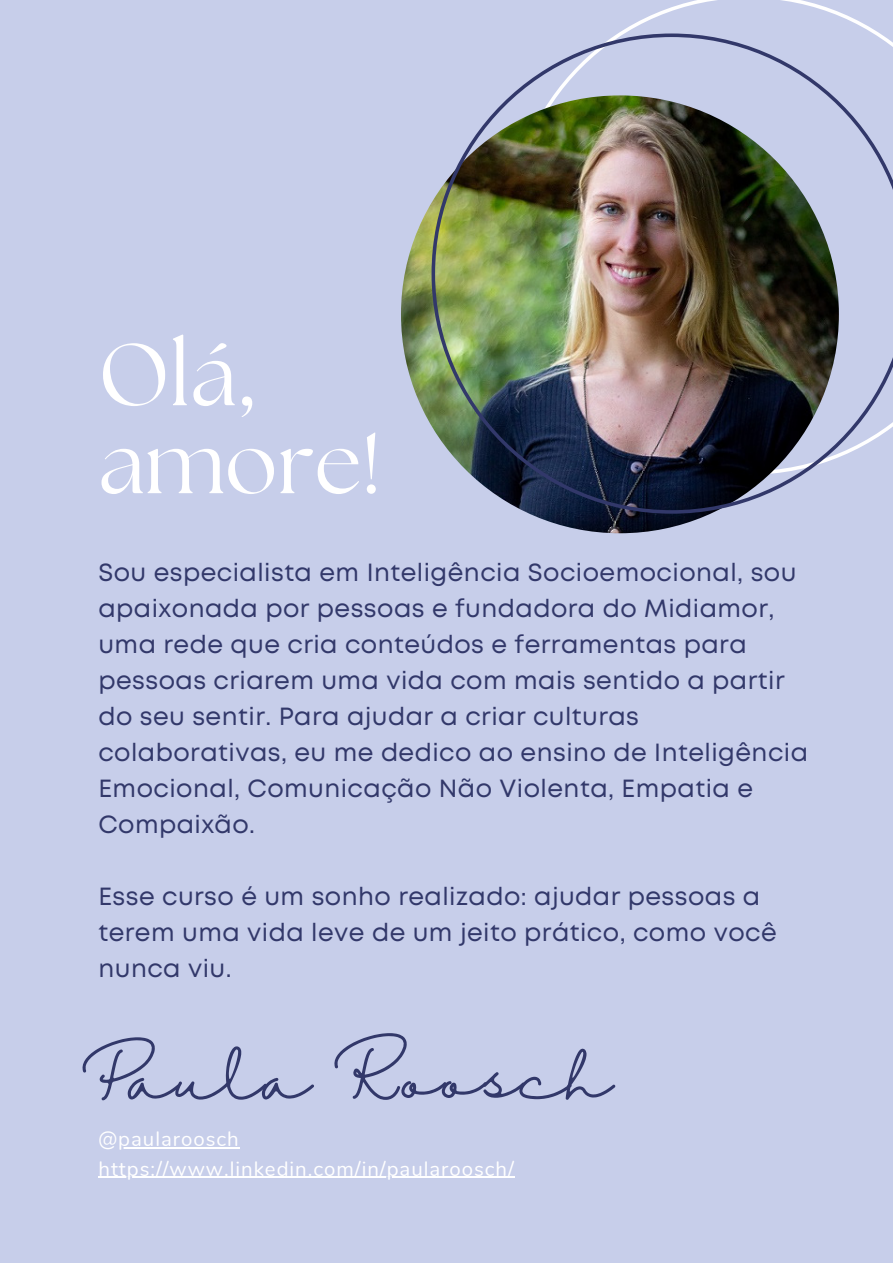
<style>
.page{position:relative;width:893px;height:1264px;background:#fff}
.page>*{position:absolute;margin:0;border:0;box-sizing:border-box;transform-origin:0 0}
.t1{font:87.45px/87.9px "The Seasons";color:#fff}
.t2{font:58.5px "Halimun";color:#32386a}
.t3{font:24.75px/36px "Mont";letter-spacing:.02em;color:#32386a}
.t4{font:20.4px/29.2px "Nunito";letter-spacing:.05em;color:#fff}
</style>
<div class="page">
<div style="left:0;top:0;width:892px;height:1262px;background:#c7ceea"></div>
<svg style="left:619px;top:0;width:260px;height:33px"></svg>
<img style="left:401px;top:95px;width:437px;height:438px;border-radius:50%">
<img style="left:431px;top:33px;width:461px;height:480px">
<hr style="left:118px;top:1147px;width:122px;height:1px;background:#fff">
<hr style="left:98px;top:1176px;width:417px;height:1px;background:#fff">
<h1 class="t1" style="left:98px;top:336px;width:284px">Olá, amore!</h1>
<p class="t3" style="left:98px;top:556px;width:711px">Sou especialista em Inteligência Socioemocional, sou apaixonada por pessoas e fundadora do Midiamor, uma rede que cria conteúdos e ferramentas para pessoas criarem uma vida com mais sentido a partir do seu sentir. Para ajudar a criar culturas colaborativas, eu me dedico ao ensino de Inteligência Emocional, Comunicação Não Violenta, Empatia e Compaixão.</p>
<p class="t3" style="left:98px;top:880px;width:679px">Esse curso é um sonho realizado: ajudar pessoas a terem uma vida leve de um jeito prático, como você nunca viu.</p>
<h2 class="t2" style="left:80px;top:1044px;width:535px">Paula Roosch</h2>
<p class="t4" style="left:98px;top:1125px;width:417px">@paularoosch https://www.linkedin.com/in/paularoosch/</p>
</div>
